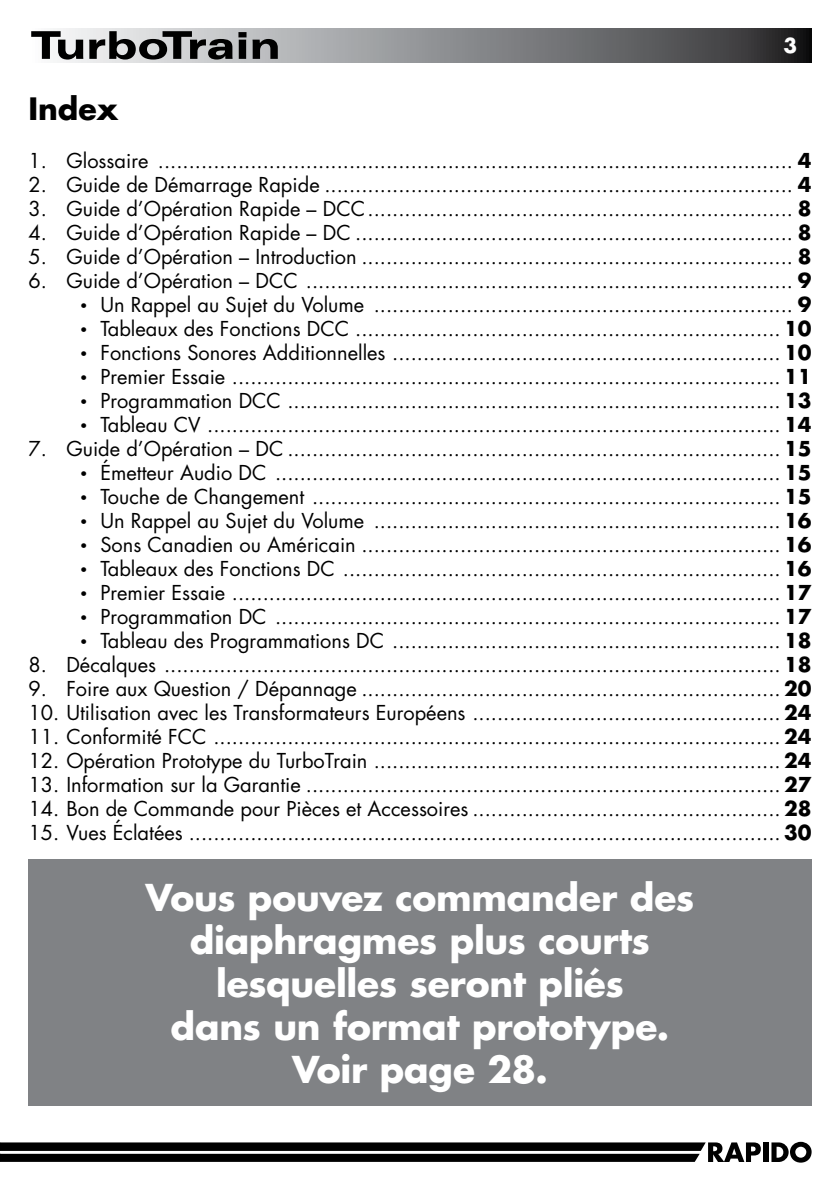
<style>
.page{position:relative;width:840px;height:1191px;background:#fff}
.page>*{position:absolute;margin:0;border:0;box-sizing:border-box;transform-origin:0 0}
.t1{font:700 36px/43.2px "Futura";letter-spacing:-.005em;color:#fff;text-align:center}
.t2{font:700 30px "Futura";color:#000}
.t3{font:20px "Futura";color:#000}
.t4{font:700 20px "Futura";color:#fff}
.s1{font-weight:700}
.s2{font-family:"Courier New"}
</style>
<div class="page">
<svg style="left:57px;top:28px;width:754px;height:34px;background:#7b7c7e"></svg>
<svg style="left:31px;top:31px;width:52px;height:29px"></svg>
<svg style="left:89px;top:31px;width:143px;height:29px;background:#777879"></svg>
<svg style="left:238px;top:32px;width:8px;height:27px"></svg>
<svg style="left:252px;top:39px;width:25px;height:20px"></svg>
<svg style="left:0;top:1142px;width:760px;height:20px;background:#323232"></svg>
<div style="left:762px;top:1142px;width:5px;height:20px;background:#000"></div>
<svg style="left:771px;top:1141px;width:40px;height:21px"></svg>
<div style="left:28px;top:859px;width:783px;height:247px;background:#808285"></div>
<p class="t4" style="left:783px;top:32px;width:15px">3</p>
<h2 class="t2" style="left:28px;top:88px;width:91px">Index</h2>
<p class="t3" style="left:28px;top:147px;width:784px">1. Glossaire ....................................................................................................... <span class="s1">4</span></p>
<p class="t3" style="left:28px;top:171px;width:784px">2. Guide de Démarrage Rapide ............................................................................ <span class="s1">4</span></p>
<p class="t3" style="left:28px;top:195px;width:784px">3. Guide d’Opération Rapide – DCC..................................................................... <span class="s1">8</span></p>
<p class="t3" style="left:28px;top:219px;width:784px">4. Guide d’Opération Rapide – DC ....................................................................... <span class="s1">8</span></p>
<p class="t3" style="left:28px;top:243px;width:784px">5. Guide d’Opération – Introduction ...................................................................... <span class="s1">8</span></p>
<p class="t3" style="left:28px;top:267px;width:784px">6. Guide d’Opération – DCC ............................................................................... <span class="s1">9</span></p>
<p class="t3" style="left:78px;top:291px;width:735px"><span class="s2">•</span> Un Rappel au Sujet du Volume .................................................................... <span class="s1">9</span></p>
<p class="t3" style="left:78px;top:315px;width:735px"><span class="s2">•</span> Tableaux des Fonctions DCC ..................................................................... <span class="s1">10</span></p>
<p class="t3" style="left:78px;top:339px;width:735px"><span class="s2">•</span> Fonctions Sonores Additionnelles ............................................................... <span class="s1">10</span></p>
<p class="t3" style="left:78px;top:363px;width:735px"><span class="s2">•</span> Premier Essaie ......................................................................................... <span class="s1">11</span></p>
<p class="t3" style="left:78px;top:387px;width:735px"><span class="s2">•</span> Programmation DCC ................................................................................ <span class="s1">13</span></p>
<p class="t3" style="left:78px;top:411px;width:735px"><span class="s2">•</span> Tableau CV ............................................................................................. <span class="s1">14</span></p>
<p class="t3" style="left:28px;top:435px;width:784px">7. Guide d’Opération – DC ................................................................................ <span class="s1">15</span></p>
<p class="t3" style="left:78px;top:459px;width:735px"><span class="s2">•</span> Émetteur Audio DC .................................................................................. <span class="s1">15</span></p>
<p class="t3" style="left:78px;top:483px;width:735px"><span class="s2">•</span> Touche de Changement ............................................................................ <span class="s1">15</span></p>
<p class="t3" style="left:78px;top:507px;width:735px"><span class="s2">•</span> Un Rappel au Sujet du Volume .................................................................. <span class="s1">16</span></p>
<p class="t3" style="left:78px;top:531px;width:735px"><span class="s2">•</span> Sons Canadien ou Américain .................................................................... <span class="s1">16</span></p>
<p class="t3" style="left:78px;top:555px;width:735px"><span class="s2">•</span> Tableaux des Fonctions DC ....................................................................... <span class="s1">16</span></p>
<p class="t3" style="left:78px;top:579px;width:735px"><span class="s2">•</span> Premier Essaie ......................................................................................... <span class="s1">17</span></p>
<p class="t3" style="left:78px;top:603px;width:735px"><span class="s2">•</span> Programmation DC .................................................................................. <span class="s1">17</span></p>
<p class="t3" style="left:78px;top:627px;width:735px"><span class="s2">•</span> Tableau des Programmations DC ............................................................... <span class="s1">18</span></p>
<p class="t3" style="left:28px;top:651px;width:784px">8. Décalques .................................................................................................... <span class="s1">18</span></p>
<p class="t3" style="left:28px;top:675px;width:784px">9. Foire aux Question / Dépannage .................................................................... <span class="s1">20</span></p>
<p class="t3" style="left:28px;top:699px;width:784px">10. Utilisation avec les Transformateurs Européens .................................................. <span class="s1">24</span></p>
<p class="t3" style="left:28px;top:723px;width:784px">11. Conformité FCC ............................................................................................ <span class="s1">24</span></p>
<p class="t3" style="left:28px;top:747px;width:784px">12. Opération Prototype du TurboTrain .................................................................. <span class="s1">24</span></p>
<p class="t3" style="left:28px;top:771px;width:784px">13. Information sur la Garantie ............................................................................. <span class="s1">27</span></p>
<p class="t3" style="left:28px;top:795px;width:784px">14. Bon de Commande pour Pièces et Accessoires .................................................. <span class="s1">28</span></p>
<p class="t3" style="left:28px;top:819px;width:784px">15. Vues Éclatées ................................................................................................ <span class="s1">30</span></p>
<h1 class="t1" style="left:145px;top:874px;width:550px">Vous pouvez commander des diaphragmes plus courts lesquelles seront pliés<br>dans un format prototype.<br>Voir page 28.</h1>
</div>
